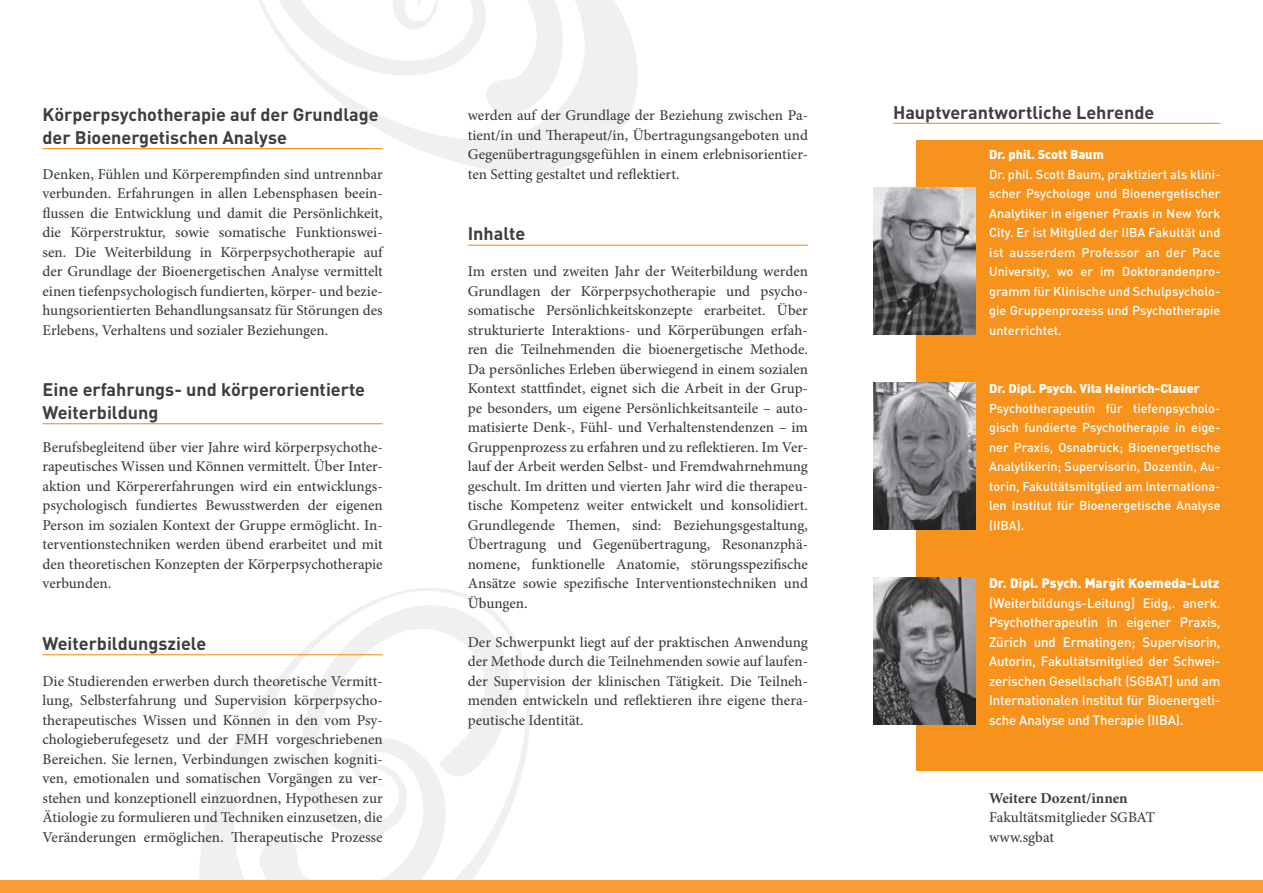
<style>
.page{position:relative;width:1263px;height:893px;background:#fff}
.page>*{position:absolute;margin:0;border:0;box-sizing:border-box;transform-origin:0 0}
.t1{font:700 18px/22.5px "DIN";color:#3e3e3f}
.t2{font:500 15px/19.5px "Minion Pro";color:#3e3e3f;text-align:justify}
.t3{font:700 15px "Minion Pro";letter-spacing:-.005em;color:#3e3e3f}
.t4{font:500 13.5px/19.5px "DIN";letter-spacing:-.01em;color:#fff;text-align:justify}
.t5{font:900 13.5px "DIN";color:#fff}
.t6{font:500 12.75px/19.5px "DIN";color:#fff;text-align:justify}
.t7{font:900 12.75px "DIN";color:#fff}
</style>
<div class="page">
<svg style="left:195px;top:655px;width:339px;height:226px"></svg>
<svg style="left:231px;top:588px;width:299px;height:293px"></svg>
<svg style="left:289px;top:594px;width:223px;height:248px"></svg>
<svg style="left:257px;top:735px;width:190px;height:146px"></svg>
<svg style="left:239px;top:0;width:399px;height:173px;fill:#f0f0f0"></svg>
<svg style="left:239px;top:0;width:354px;height:143px"></svg>
<svg style="left:255px;top:0;width:324px;height:118px"></svg>
<hr style="left:43px;top:148px;width:340px;height:1px;background:#f7931d">
<hr style="left:43px;top:423px;width:340px;height:1px;background:#f7931d">
<hr style="left:43px;top:654px;width:340px;height:1px;background:#f7931d">
<hr style="left:468px;top:245px;width:340px;height:1px;background:#f7931d">
<div style="left:917px;top:140px;width:346px;height:630px;background:#f7931d"></div>
<hr style="left:893px;top:123px;width:327px;height:1px;background:#f7931d">
<img style="left:874px;top:577px;width:101px;height:148px">
<img style="left:874px;top:382px;width:101px;height:148px">
<img style="left:874px;top:187px;width:101px;height:148px">
<div style="left:0;top:881px;width:1263px;height:12px;background:#f89d33"></div>
<p class="t1" style="left:43px;top:103px;width:338px">Körperpsychotherapie auf der Grundlage der Bioenergetischen Analyse</p>
<p class="t2" style="left:43px;top:164px;width:342px">Denken, Fühlen und Körperempfinden sind untrennbar verbunden. Erfahrungen in allen Lebensphasen beein&shy;flussen die Entwicklung und damit die Persönlichkeit, die Körperstruktur, sowie somatische Funktionswei&shy;sen. Die Weiterbildung in Körperpsychotherapie auf der Grundlage der Bioenergetischen Analyse vermittelt einen tiefenpsychologisch fundierten, körper- und bezie&shy;hungsorientierten Behandlungsansatz für Störungen des Erlebens, Verhaltens und sozialer Beziehungen.</p>
<p class="t1" style="left:43px;top:378px;width:324px">Eine erfahrungs- und körperorientierte<br>Weiterbildung</p>
<p class="t2" style="left:43px;top:437px;width:342px">Berufsbegleitend über vier Jahre wird körperpsychothe&shy;rapeutisches Wissen und Können vermittelt. Über Inter&shy;aktion und Körpererfahrungen wird ein entwicklungs&shy;psychologisch fundiertes Bewusstwerden der eigenen Person im sozialen Kontext der Gruppe ermöglicht. In&shy;terventionstechniken werden übend erarbeitet und mit den theoretischen Konzepten der Körperpsychotherapie verbunden.</p>
<p class="t1" style="left:43px;top:631px;width:165px">Weiterbildungsziele</p>
<p class="t2" style="left:43px;top:671px;width:342px">Die Studierenden erwerben durch theoretische Vermitt&shy;lung, Selbsterfahrung und Supervision körperpsycho&shy;therapeutisches Wissen und Können in den vom Psy&shy;chologieberufegesetz und der FMH vorgeschriebenen Bereichen. Sie lernen, Verbindungen zwischen kogniti&shy;ven, emotionalen und somatischen Vorgängen zu ver&shy;stehen und konzeptionell einzuordnen, Hypothesen zur Ätiologie zu formulieren und Techniken einzusetzen, die Veränderungen ermöglichen. Therapeutische Prozesse</p>
<p class="t2" style="left:468px;top:106px;width:342px">werden auf der Grundlage der Beziehung zwischen Pa&shy;tient/in und Therapeut/in, Übertragungsangeboten und Gegenübertragungsgefühlen in einem erlebnisorientier&shy;ten Setting gestaltet und reflektiert.</p>
<p class="t1" style="left:468px;top:222px;width:59px">Inhalte</p>
<p class="t2" style="left:468px;top:262px;width:342px">Im ersten und zweiten Jahr der Weiterbildung werden Grundlagen der Körperpsychotherapie und psycho&shy;somatische Persönlichkeitskonzepte erarbeitet. Über strukturierte Interaktions- und Körperübungen erfah&shy;ren die Teilnehmenden die bioenergetische Methode.<br>Da persönliches Erleben überwiegend in einem sozialen Kontext stattfindet, eignet sich die Arbeit in der Grup&shy;pe besonders, um eigene Persönlichkeitsanteile – auto&shy;matisierte Denk-, Fühl- und Verhaltenstendenzen – im Gruppenprozess zu erfahren und zu reflektieren. Im Ver&shy;lauf der Arbeit werden Selbst- und Fremdwahrnehmung geschult. Im dritten und vierten Jahr wird die therapeu&shy;tische Kompetenz weiter entwickelt und konsolidiert.<br>Grundlegende Themen, sind: Beziehungsgestaltung, Übertragung und Gegenübertragung, Resonanzphä&shy;nomene, funktionelle Anatomie, störungsspezifische Ansätze sowie spezifische Interventionstechniken und Übungen.</p>
<p class="t2" style="left:468px;top:632px;width:342px">Der Schwerpunkt liegt auf der praktischen Anwendung der Methode durch die Teilnehmenden sowie auf laufen&shy;der Supervision der klinischen Tätigkeit. Die Teilneh&shy;menden entwickeln und reflektieren ihre eigene thera&shy;peutische Identität.</p>
<p class="t1" style="left:893px;top:100px;width:263px">Hauptverantwortliche Lehrende</p>
<p class="t7" style="left:989px;top:146px;width:116px">Dr. phil. Scott Baum</p>
<p class="t6" style="left:989px;top:164px;width:233px">Dr. phil. Scott Baum, praktiziert als klini&shy;scher Psychologe und Bioenergetischer Analytiker in eigener Praxis in New York City. Er ist Mitglied der IIBA Fakultät und ist ausserdem Professor an der Pace University, wo er im Doktorandenpro&shy;gramm für Klinische und Schulpsycholo&shy;gie Gruppenprozess und Psychotherapie unterrichtet.</p>
<p class="t7" style="left:989px;top:380px;width:212px">Dr. Dipl. Psych. Vita Heinrich-Clauer</p>
<p class="t6" style="left:989px;top:398px;width:233px">Psychotherapeutin für tiefenpsycholo&shy;gisch fundierte Psychotherapie in eige&shy;ner Praxis, Osnabrück; Bioenergetische Analytikerin; Supervisorin, Dozentin, Au&shy;torin, Fakultätsmitglied am Internationa&shy;len Institut für Bioenergetische Analyse (IIBA).</p>
<p class="t5" style="left:989px;top:574px;width:232px">Dr. Dipl. Psych. Margit Koemeda-Lutz</p>
<p class="t4" style="left:989px;top:593px;width:233px">(Weiterbildungs-Leitung) Eidg,. anerk.<br>Psychotherapeutin in eigener Praxis, Zürich und Ermatingen; Supervisorin, Autorin, Fakultätsmitglied der Schwei&shy;zerischen Gesellschaft (SGBAT) und am Internationalen Institut für Bioenergeti&shy;sche Analyse und Therapie (IIBA).</p>
<p class="t3" style="left:989px;top:788px;width:140px">Weitere Dozent/innen</p>
<p class="t2" style="left:989px;top:808px;width:168px">Fakultätsmitglieder SGBAT www.sgbat</p>
</div>
